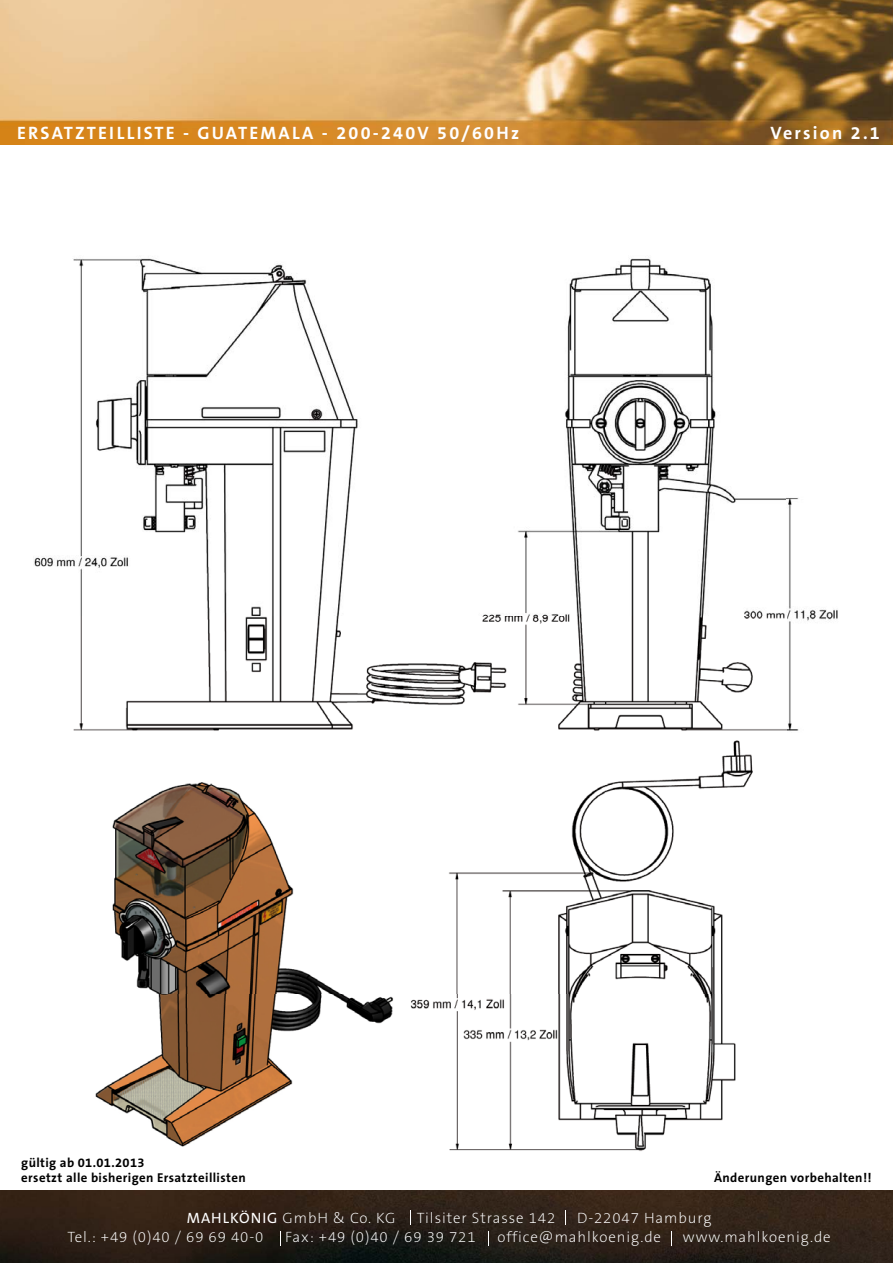
<style>
.page{position:relative;width:893px;height:1263px;background:#fff}
.page>*{position:absolute;margin:0;border:0;box-sizing:border-box;transform-origin:0 0}
.t1{font:700 18px "The Sans B7";letter-spacing:.125em;color:#fff}
.t2{font:200 15px "The Sans B2";letter-spacing:.06em;color:#fff}
.t3{font:700 12.9px/15.5px "The Sans B7";letter-spacing:.03em;color:#000}
.s1{font-family:"The Sans B5 Plain";font-weight:400}
</style>
<div class="page">
<img style="left:0;top:0;width:893px;height:145px">
<img style="left:0;top:1191px;width:893px;height:72px">
<svg style="left:410px;top:1210px;width:1px;height:15px"></svg>
<svg style="left:565px;top:1210px;width:1px;height:15px"></svg>
<svg style="left:671px;top:1231px;width:1px;height:15px"></svg>
<svg style="left:488px;top:1231px;width:1px;height:15px"></svg>
<svg style="left:280px;top:1231px;width:1px;height:15px"></svg>
<img style="left:34px;top:258px;width:804px;height:893px">
<p class="t1" style="left:17px;top:124px;width:504px">ERSATZTEILLISTE - GUATEMALA - 200-240V 50/60Hz</p>
<p class="t1" style="left:770px;top:124px;width:111px">Version 2.1</p>
<p class="t3" style="left:21px;top:1155px;width:226px">gültig ab 01.01.2013<br>ersetzt alle bisherigen Ersatzteillisten</p>
<p class="t3" style="left:714px;top:1171px;width:159px">Änderungen vorbehalten!!</p>
<p class="t2" style="left:187px;top:1210px;width:210px"><span class="s1">MAHLKÖNIG</span> GmbH &amp; Co. KG</p>
<p class="t2" style="left:417px;top:1210px;width:140px">Tilsiter Strasse 142</p>
<p class="t2" style="left:577px;top:1210px;width:136px">D-22047 Hamburg</p>
<p class="t2" style="left:68px;top:1230px;width:197px">Tel.: +49 (0)40 / 69 69 40-0</p>
<p class="t2" style="left:285px;top:1230px;width:192px">Fax: +49 (0)40 / 69 39 721</p>
<p class="t2" style="left:497px;top:1230px;width:165px">office@mahlkoenig.de</p>
<p class="t2" style="left:683px;top:1230px;width:149px">www.mahlkoenig.de</p>
</div>
